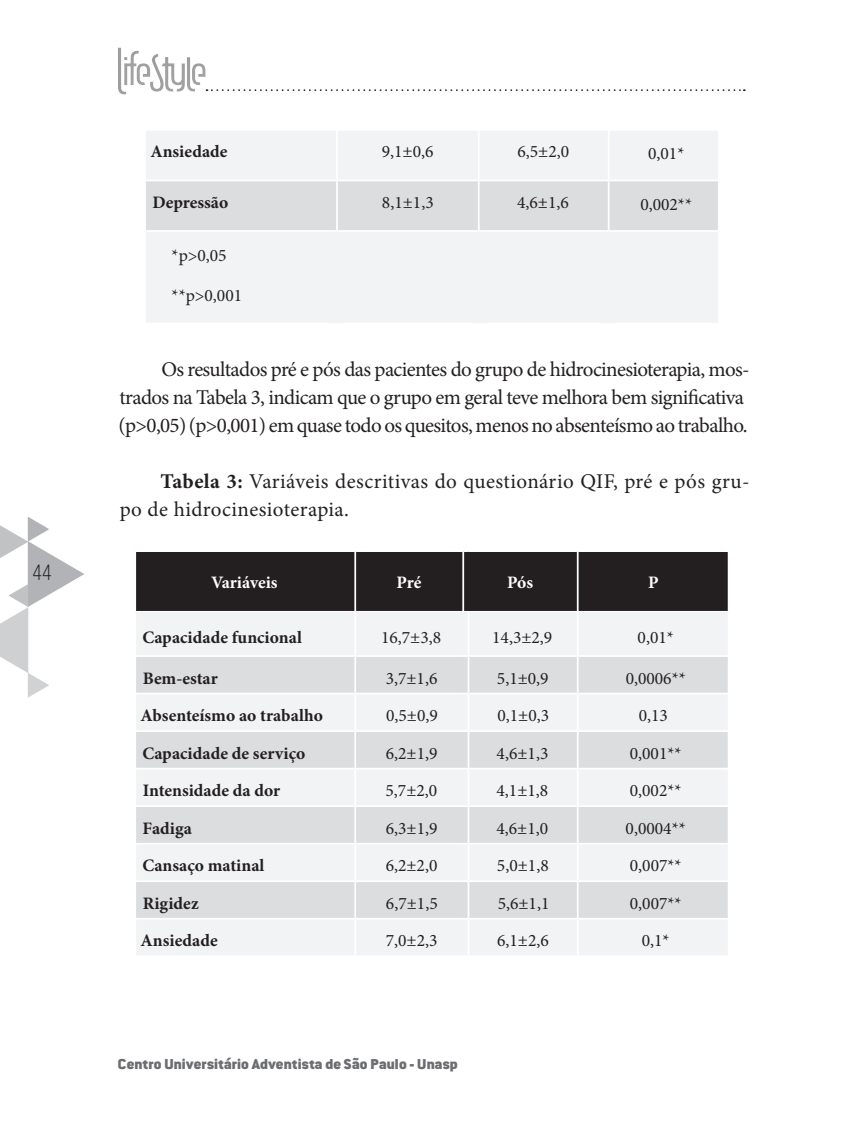
<style>
.page{position:relative;width:844px;height:1141px;background:#fff}
.page>*{position:absolute;margin:0;border:0;box-sizing:border-box;transform-origin:0 0}
.t1{font:200 24.5px "Conduit ITC Std";color:#231f20;scale:.75 1}
.t2{font:21px/28px "Minion Pro";letter-spacing:-.03em;color:#231f20}
.t3{font:21px/28px "Minion Pro";letter-spacing:.02em;color:#231f20}
.t4{font:17.5px "Minion Pro";color:#231f20}
.t5{font:700 17.5px "Minion Pro";color:#231f20}
.t6{font:700 17.5px "Minion Pro";letter-spacing:-.005em;color:#fff}
.t7{font:900 15.75px "Conduit ITC Std";letter-spacing:.01em;color:#6c6d70}
.s1{font-weight:700}
</style>
<div class="page">
<svg style="left:0;top:517px;width:84px;height:181px"></svg>
<svg style="left:118px;top:48px;width:626px;height:47px"></svg>
<div style="left:146px;top:131px;width:571px;height:192px;background:#f2f3f4"></div>
<hr style="left:336px;top:131px;width:2px;height:49px;background:#fff">
<hr style="left:478px;top:131px;width:1px;height:49px;background:#fff">
<hr style="left:607px;top:131px;width:2px;height:49px;background:#fff">
<svg style="left:146px;top:180px;width:572px;height:52px;background:#dedfe0"></svg>
<hr style="left:608px;top:230px;width:111px;height:2px;background:#fff">
<div style="left:136px;top:612px;width:591px;height:343px;background:#f2f3f4"></div>
<svg style="left:136px;top:657px;width:591px;height:261px;fill:#dcdddf"></svg>
<div style="left:136px;top:551px;width:591px;height:61px;background:#231f20"></div>
<hr style="left:468px;top:611px;width:109px;height:1px;background:#fff">
<hr style="left:577px;top:611px;width:150px;height:1px;background:#fff">
<hr style="left:354px;top:552px;width:2px;height:59px;background:#fff">
<hr style="left:462px;top:552px;width:2px;height:59px;background:#fff">
<hr style="left:576px;top:552px;width:2px;height:59px;background:#fff">
<hr style="left:354px;top:612px;width:2px;height:43px;background:#fff">
<hr style="left:467px;top:612px;width:2px;height:43px;background:#fff">
<hr style="left:576px;top:612px;width:2px;height:43px;background:#fff">
<hr style="left:134px;top:655px;width:221px;height:2px;background:#fff">
<hr style="left:355px;top:655px;width:108px;height:2px;background:#fff">
<hr style="left:354px;top:657px;width:2px;height:36px;background:#fff">
<hr style="left:468px;top:655px;width:109px;height:2px;background:#fff">
<hr style="left:467px;top:657px;width:2px;height:36px;background:#fff">
<hr style="left:577px;top:655px;width:152px;height:2px;background:#fff">
<hr style="left:576px;top:657px;width:2px;height:36px;background:#fff">
<hr style="left:134px;top:693px;width:221px;height:1px;background:#fff">
<hr style="left:355px;top:693px;width:108px;height:1px;background:#fff">
<hr style="left:354px;top:694px;width:2px;height:36px;background:#fff">
<hr style="left:468px;top:693px;width:109px;height:1px;background:#fff">
<hr style="left:467px;top:694px;width:2px;height:36px;background:#fff">
<hr style="left:577px;top:693px;width:152px;height:1px;background:#fff">
<hr style="left:576px;top:694px;width:2px;height:36px;background:#fff">
<hr style="left:134px;top:730px;width:221px;height:2px;background:#fff">
<hr style="left:355px;top:730px;width:108px;height:2px;background:#fff">
<hr style="left:354px;top:732px;width:2px;height:36px;background:#fff">
<hr style="left:468px;top:730px;width:109px;height:2px;background:#fff">
<hr style="left:467px;top:732px;width:2px;height:36px;background:#fff">
<hr style="left:577px;top:730px;width:152px;height:2px;background:#fff">
<hr style="left:576px;top:732px;width:2px;height:36px;background:#fff">
<hr style="left:134px;top:768px;width:221px;height:1px;background:#fff">
<hr style="left:355px;top:768px;width:108px;height:1px;background:#fff">
<hr style="left:354px;top:769px;width:2px;height:36px;background:#fff">
<hr style="left:468px;top:768px;width:109px;height:1px;background:#fff">
<hr style="left:467px;top:769px;width:2px;height:36px;background:#fff">
<hr style="left:577px;top:768px;width:152px;height:1px;background:#fff">
<hr style="left:576px;top:769px;width:2px;height:36px;background:#fff">
<hr style="left:134px;top:805px;width:221px;height:2px;background:#fff">
<hr style="left:355px;top:805px;width:108px;height:2px;background:#fff">
<hr style="left:354px;top:807px;width:2px;height:36px;background:#fff">
<hr style="left:468px;top:805px;width:109px;height:2px;background:#fff">
<hr style="left:467px;top:807px;width:2px;height:36px;background:#fff">
<hr style="left:577px;top:805px;width:152px;height:2px;background:#fff">
<hr style="left:576px;top:807px;width:2px;height:36px;background:#fff">
<hr style="left:134px;top:843px;width:221px;height:2px;background:#fff">
<hr style="left:355px;top:843px;width:108px;height:2px;background:#fff">
<hr style="left:354px;top:845px;width:2px;height:35px;background:#fff">
<hr style="left:468px;top:843px;width:109px;height:2px;background:#fff">
<hr style="left:467px;top:845px;width:2px;height:35px;background:#fff">
<hr style="left:577px;top:843px;width:152px;height:2px;background:#fff">
<hr style="left:576px;top:845px;width:2px;height:35px;background:#fff">
<hr style="left:134px;top:880px;width:221px;height:2px;background:#fff">
<hr style="left:355px;top:880px;width:108px;height:2px;background:#fff">
<hr style="left:354px;top:882px;width:2px;height:36px;background:#fff">
<hr style="left:468px;top:880px;width:109px;height:2px;background:#fff">
<hr style="left:467px;top:882px;width:2px;height:36px;background:#fff">
<hr style="left:577px;top:880px;width:152px;height:2px;background:#fff">
<hr style="left:576px;top:882px;width:2px;height:36px;background:#fff">
<hr style="left:134px;top:918px;width:221px;height:2px;background:#fff">
<hr style="left:355px;top:918px;width:108px;height:2px;background:#fff">
<hr style="left:354px;top:920px;width:2px;height:35px;background:#fff">
<hr style="left:468px;top:918px;width:109px;height:2px;background:#fff">
<hr style="left:467px;top:920px;width:2px;height:35px;background:#fff">
<hr style="left:577px;top:918px;width:152px;height:2px;background:#fff">
<hr style="left:576px;top:920px;width:2px;height:35px;background:#fff">
<h1 class="t1" style="left:33px;top:557px;width:27px">44</h1>
<p class="t5" style="left:150px;top:140px;width:79px">Ansiedade</p>
<p class="t4" style="left:382px;top:140px;width:53px">9,1±0,6</p>
<p class="t4" style="left:517px;top:140px;width:53px">6,5±2,0</p>
<p class="t4" style="left:648px;top:142px;width:38px">0,01*</p>
<p class="t5" style="left:152px;top:190px;width:77px">Depressão</p>
<p class="t4" style="left:382px;top:191px;width:53px">8,1±1,3</p>
<p class="t4" style="left:517px;top:191px;width:53px">4,6±1,6</p>
<p class="t4" style="left:640px;top:192px;width:53px">0,002**</p>
<p class="t4" style="left:171px;top:244px;width:57px">*p&gt;0,05</p>
<p class="t4" style="left:171px;top:284px;width:72px">**p&gt;0,001</p>
<p class="t2" style="left:118px;top:355px;width:632px;text-indent:43px">Os resultados pré e pós das pacientes do grupo de hidrocinesioterapia, mos&shy;trados na Tabela 3, indicam que o grupo em geral teve melhora bem significativa (p&gt;0,05) (p&gt;0,001) em quase todo os quesitos, menos no absenteísmo ao trabalho.</p>
<p class="t3" style="left:120px;top:467px;width:631px;text-indent:41px"><span class="s1">Tabela 3:</span> Variáveis descritivas do questionário QIF, pré e pós gru&shy;po de hidrocinesioterapia.</p>
<p class="t6" style="left:211px;top:570px;width:68px">Variáveis</p>
<p class="t6" style="left:396px;top:570px;width:26px">Pré</p>
<p class="t6" style="left:507px;top:570px;width:27px">Pós</p>
<p class="t6" style="left:648px;top:570px;width:12px">P</p>
<p class="t5" style="left:142px;top:625px;width:161px">Capacidade funcional</p>
<p class="t4" style="left:381px;top:625px;width:62px">16,7±3,8</p>
<p class="t4" style="left:492px;top:625px;width:62px">14,3±2,9</p>
<p class="t4" style="left:637px;top:625px;width:38px">0,01*</p>
<p class="t5" style="left:143px;top:666px;width:76px">Bem-estar</p>
<p class="t4" style="left:385px;top:666px;width:53px">3,7±1,6</p>
<p class="t4" style="left:497px;top:666px;width:53px">5,1±0,9</p>
<p class="t4" style="left:625px;top:666px;width:62px">0,0006**</p>
<p class="t5" style="left:141px;top:703px;width:184px">Absenteísmo ao trabalho</p>
<p class="t4" style="left:386px;top:704px;width:53px">0,5±0,9</p>
<p class="t4" style="left:497px;top:704px;width:53px">0,1±0,3</p>
<p class="t4" style="left:638px;top:704px;width:31px">0,13</p>
<p class="t5" style="left:142px;top:741px;width:164px">Capacidade de serviço</p>
<p class="t4" style="left:385px;top:741px;width:53px">6,2±1,9</p>
<p class="t4" style="left:496px;top:741px;width:53px">4,6±1,3</p>
<p class="t4" style="left:629px;top:741px;width:53px">0,001**</p>
<p class="t5" style="left:143px;top:778px;width:139px">Intensidade da dor</p>
<p class="t4" style="left:385px;top:779px;width:53px">5,7±2,0</p>
<p class="t4" style="left:496px;top:779px;width:53px">4,1±1,8</p>
<p class="t4" style="left:629px;top:779px;width:53px">0,002**</p>
<p class="t5" style="left:143px;top:816px;width:51px">Fadiga</p>
<p class="t4" style="left:385px;top:816px;width:53px">6,3±1,9</p>
<p class="t4" style="left:496px;top:816px;width:53px">4,6±1,0</p>
<p class="t4" style="left:625px;top:816px;width:62px">0,0004**</p>
<p class="t5" style="left:142px;top:853px;width:124px">Cansaço matinal</p>
<p class="t4" style="left:385px;top:854px;width:53px">6,2±2,0</p>
<p class="t4" style="left:497px;top:854px;width:53px">5,0±1,8</p>
<p class="t4" style="left:629px;top:854px;width:53px">0,007**</p>
<p class="t5" style="left:143px;top:891px;width:58px">Rigidez</p>
<p class="t4" style="left:386px;top:891px;width:53px">6,7±1,5</p>
<p class="t4" style="left:497px;top:891px;width:53px">5,6±1,1</p>
<p class="t4" style="left:629px;top:891px;width:53px">0,007**</p>
<p class="t5" style="left:141px;top:928px;width:79px">Ansiedade</p>
<p class="t4" style="left:386px;top:929px;width:53px">7,0±2,3</p>
<p class="t4" style="left:497px;top:929px;width:53px">6,1±2,6</p>
<p class="t4" style="left:641px;top:929px;width:29px">0,1*</p>
<p class="t7" style="left:118px;top:1055px;width:341px">Centro Universitário Adventista de São Paulo - Unasp</p>
</div>
